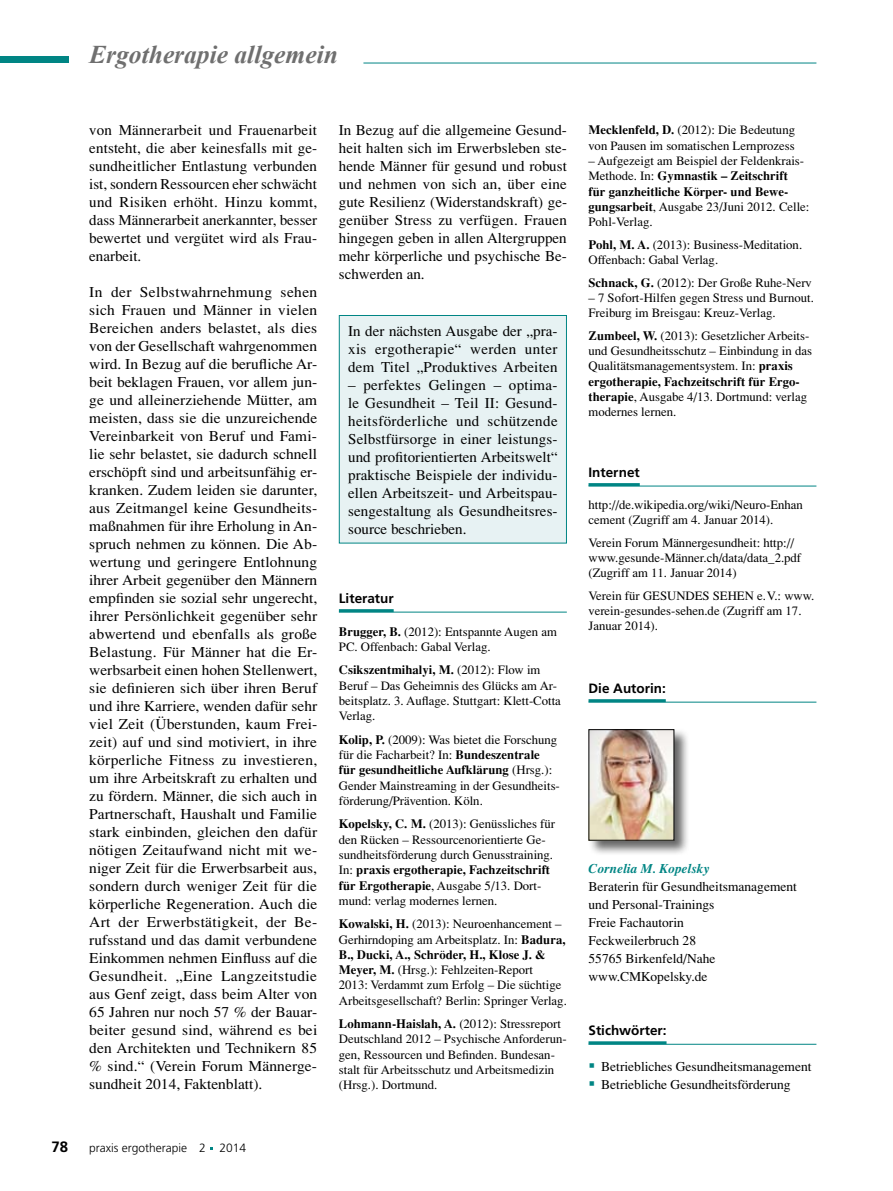
<style>
.page{position:relative;width:893px;height:1191px;background:#fff}
.page>*{position:absolute;margin:0;border:0;box-sizing:border-box;transform-origin:0 0}
.t1{font:italic 700 25.5px "Times New Roman";color:#6f6f6f}
.t2{font:15px/18px "Times";letter-spacing:.005em;color:#000;text-align:justify}
.t3{font:700 15px "Frutiger";color:#000}
.t4{font:13.5px/18px "Times";color:#000}
.t5{font:700 13.5px "Frutiger";color:#000}
.t6{font:italic 700 13.5px "Times";color:#008584}
.t7{font:12.75px/15.3px "Times";color:#000}
.t8{font:300 12px "Frutiger";color:#000}
.s1{font-weight:700}
</style>
<div class="page">
<hr style="left:363px;top:63px;width:453px;height:1px;background:#008584">
<div style="left:0;top:57px;width:68px;height:6px;background:#008584"></div>
<hr style="left:588px;top:483px;width:52px;height:3px;background:#008584">
<hr style="left:588px;top:486px;width:228px;height:1px;background:#008584">
<hr style="left:588px;top:699px;width:78px;height:3px;background:#008584">
<hr style="left:588px;top:702px;width:228px;height:1px;background:#008584">
<hr style="left:588px;top:1041px;width:78px;height:3px;background:#008584">
<hr style="left:588px;top:1044px;width:228px;height:1px;background:#008584">
<div style="left:588px;top:728px;width:102px;height:128px;background:#000;opacity:.6"></div>
<img style="left:590px;top:731px;width:82px;height:107px">
<div style="left:339px;top:315px;width:227px;height:228px;background:#e7f2f3"></div>
<div style="left:339px;top:315px;width:228px;height:228px;border:1px solid #008584"></div>
<hr style="left:339px;top:609px;width:55px;height:3px;background:#008584">
<hr style="left:339px;top:612px;width:228px;height:1px;background:#008584">
<h1 class="t1" style="left:89px;top:40px;width:250px">Ergotherapie allgemein</h1>
<p class="t2" style="left:89px;top:121px;width:230px">von Männerarbeit und Frauenarbeit entsteht, die aber keinesfalls mit ge&shy;sundheitlicher Entlastung verbunden ist, sondern Ressourcen eher schwächt und Risiken erhöht. Hinzu kommt, dass Männerarbeit anerkannter, besser bewertet und vergütet wird als Frau&shy;enarbeit.</p>
<p class="t2" style="left:89px;top:283px;width:230px">In der Selbstwahrnehmung sehen sich Frauen und Männer in vielen Bereichen anders belastet, als dies von der Gesellschaft wahrgenommen wird. In Bezug auf die berufliche Ar&shy;beit beklagen Frauen, vor allem jun&shy;ge und alleinerziehende Mütter, am meisten, dass sie die unzureichende Vereinbarkeit von Beruf und Fami&shy;lie sehr belastet, sie dadurch schnell erschöpft sind und arbeitsunfähig er&shy;kranken. Zudem leiden sie darunter, aus Zeitmangel keine Gesundheits&shy;maßnahmen für ihre Erholung in An&shy;spruch nehmen zu können. Die Ab&shy;wertung und geringere Entlohnung ihrer Arbeit gegenüber den Männern empfinden sie sozial sehr ungerecht, ihrer Persönlichkeit gegenüber sehr abwertend und ebenfalls als große Belastung. Für Männer hat die Er&shy;werbsarbeit einen hohen Stellenwert, sie definieren sich über ihren Beruf und ihre Karriere, wenden dafür sehr viel Zeit (Überstunden, kaum Frei&shy;zeit) auf und sind motiviert, in ihre körperliche Fitness zu investieren, um ihre Arbeitskraft zu erhalten und zu fördern. Männer, die sich auch in Partnerschaft, Haushalt und Familie stark einbinden, gleichen den dafür nötigen Zeitaufwand nicht mit we&shy;niger Zeit für die Erwerbsarbeit aus, sondern durch weniger Zeit für die körperliche Regeneration. Auch die Art der Erwerbstätigkeit, der Be&shy;rufsstand und das damit verbundene Einkommen nehmen Einfluss auf die Gesundheit. „Eine Langzeitstudie aus Genf zeigt, dass beim Alter von 65 Jahren nur noch 57 % der Bauar&shy;beiter gesund sind, während es bei den Architekten und Technikern 85 % sind.“ (Verein Forum Männerge&shy;sundheit 2014, Faktenblatt).</p>
<p class="t3" style="left:51px;top:1138px;width:18px">78</p>
<p class="t8" style="left:89px;top:1141px;width:158px">praxis ergotherapie 2 2014</p>
<p class="t2" style="left:339px;top:121px;width:230px">In Bezug auf die allgemeine Gesund&shy;heit halten sich im Erwerbsleben ste&shy;hende Männer für gesund und robust und nehmen von sich an, über eine gute Resilienz (Widerstandskraft) ge&shy;genüber Stress zu verfügen. Frauen hingegen geben in allen Altergruppen mehr körperliche und psychische Be&shy;schwerden an.</p>
<p class="t7" style="left:588px;top:122px;width:208px"><span class="s1">Mecklenfeld, D.</span> (2012): Die Bedeutung von Pausen im somatischen Lernprozess</p>
<p class="t7" style="left:588px;top:153px;width:222px">– Aufgezeigt am Beispiel der Feldenkrais-Methode. In: <span class="s1">Gymnastik – Zeitschrift<br>für ganzheitliche Körper- und Bewe&shy;gungsarbeit</span>, Ausgabe 23/Juni 2012. Celle:<br>Pohl-Verlag.</p>
<p class="t7" style="left:588px;top:237px;width:215px"><span class="s1">Pohl, M. A.</span> (2013): Business-Meditation.<br>Offenbach: Gabal Verlag.</p>
<p class="t7" style="left:588px;top:275px;width:225px"><span class="s1">Schnack, G.</span> (2012): Der Große Ruhe-Nerv</p>
<p class="t7" style="left:588px;top:290px;width:227px">– 7 Sofort-Hilfen gegen Stress und Burnout.<br>Freiburg im Breisgau: Kreuz-Verlag.</p>
<p class="t7" style="left:588px;top:328px;width:225px"><span class="s1">Zumbeel, W.</span> (2013): Gesetzlicher Arbeits&shy;und Gesundheitsschutz – Einbindung in das Qualitätsmanagementsystem. In: <span class="s1">praxis ergotherapie, Fachzeitschrift für Ergo&shy;therapie</span>, Ausgabe 4/13. Dortmund: verlag modernes lernen.</p>
<p class="t2" style="left:348px;top:322px;width:211px">In der nächsten Ausgabe der „pra&shy;xis ergotherapie“ werden unter dem Titel „Produktives Arbeiten</p>
<p class="t2" style="left:348px;top:376px;width:211px">– perfektes Gelingen – optima&shy;le Gesundheit – Teil II: Gesund&shy;heitsförderliche und schützende Selbstfürsorge in einer leistungs&shy;und profitorientierten Arbeitswelt“ praktische Beispiele der individu&shy;ellen Arbeitszeit- und Arbeitspau&shy;sengestaltung als Gesundheitsres&shy;source beschrieben.</p>
<p class="t5" style="left:588px;top:464px;width:53px">Internet</p>
<p class="t7" style="left:588px;top:497px;width:216px">http://de.wikipedia.org/wiki/Neuro-Enhan cement (Zugriff am 4. Januar 2014).</p>
<p class="t7" style="left:588px;top:534px;width:214px">Verein Forum Männergesundheit: http:// www.gesunde-Männer.ch/data/data_2.pdf (Zugriff am 11. Januar 2014)</p>
<p class="t7" style="left:588px;top:588px;width:227px">Verein für GESUNDES SEHEN e.V.: www. verein-gesundes-sehen.de (Zugriff am 17.<br>Januar 2014).</p>
<p class="t5" style="left:339px;top:590px;width:56px">Literatur</p>
<p class="t7" style="left:339px;top:623px;width:220px"><span class="s1">Brugger, B.</span> (2012): Entspannte Augen am<br>PC. Offenbach: Gabal Verlag.</p>
<p class="t7" style="left:339px;top:662px;width:224px"><span class="s1">Csikszentmihalyi, M.</span> (2012): Flow im Beruf – Das Geheimnis des Glücks am Ar&shy;beitsplatz. 3. Auflage. Stuttgart: Klett-Cotta Verlag.</p>
<p class="t7" style="left:339px;top:731px;width:222px"><span class="s1">Kolip, P.</span> (2009): Was bietet die Forschung für die Facharbeit? In: <span class="s1">Bundeszentrale für gesundheitliche Aufklärung</span> (Hrsg.):<br>Gender Mainstreaming in der Gesundheits&shy;förderung/Prävention. Köln.</p>
<p class="t7" style="left:339px;top:816px;width:218px"><span class="s1">Kopelsky, C. M.</span> (2013): Genüssliches für den Rücken – Ressourcenorientierte Ge&shy;sundheitsförderung durch Genusstraining.<br>In: <span class="s1">praxis ergotherapie, Fachzeitschrift für Ergotherapie</span>, Ausgabe 5/13. Dort&shy;mund: verlag modernes lernen.</p>
<p class="t7" style="left:339px;top:916px;width:229px"><span class="s1">Kowalski, H.</span> (2013): Neuroenhancement – Gerhirndoping am Arbeitsplatz. In: <span class="s1">Badura, B., Ducki, A., Schröder, H., Klose J. &amp; Meyer, M.</span> (Hrsg.): Fehlzeiten-Report<br>2013: Verdammt zum Erfolg – Die süchtige Arbeitsgesellschaft? Berlin: Springer Verlag.</p>
<p class="t7" style="left:339px;top:1016px;width:229px"><span class="s1">Lohmann-Haislah, A.</span> (2012): Stressreport Deutschland 2012 – Psychische Anforderun&shy;gen, Ressourcen und Befinden. Bundesan&shy;stalt für Arbeitsschutz und Arbeitsmedizin (Hrsg.). Dortmund.</p>
<p class="t5" style="left:588px;top:680px;width:79px">Die Autorin:</p>
<p class="t6" style="left:588px;top:861px;width:122px">Cornelia M. Kopelsky</p>
<p class="t4" style="left:588px;top:877px;width:210px">Beraterin für Gesundheitsmanagement und Personal-Trainings<br>Freie Fachautorin<br>Feckweilerbruch 28<br>55765 Birkenfeld/Nahe www.CMKopelsky.de</p>
<p class="t5" style="left:588px;top:1022px;width:80px">Stichwörter:</p>
<p class="t4" style="left:601px;top:1057px;width:212px">Betriebliches Gesundheitsmanagement<br>Betriebliche Gesundheitsförderung</p>
</div>
